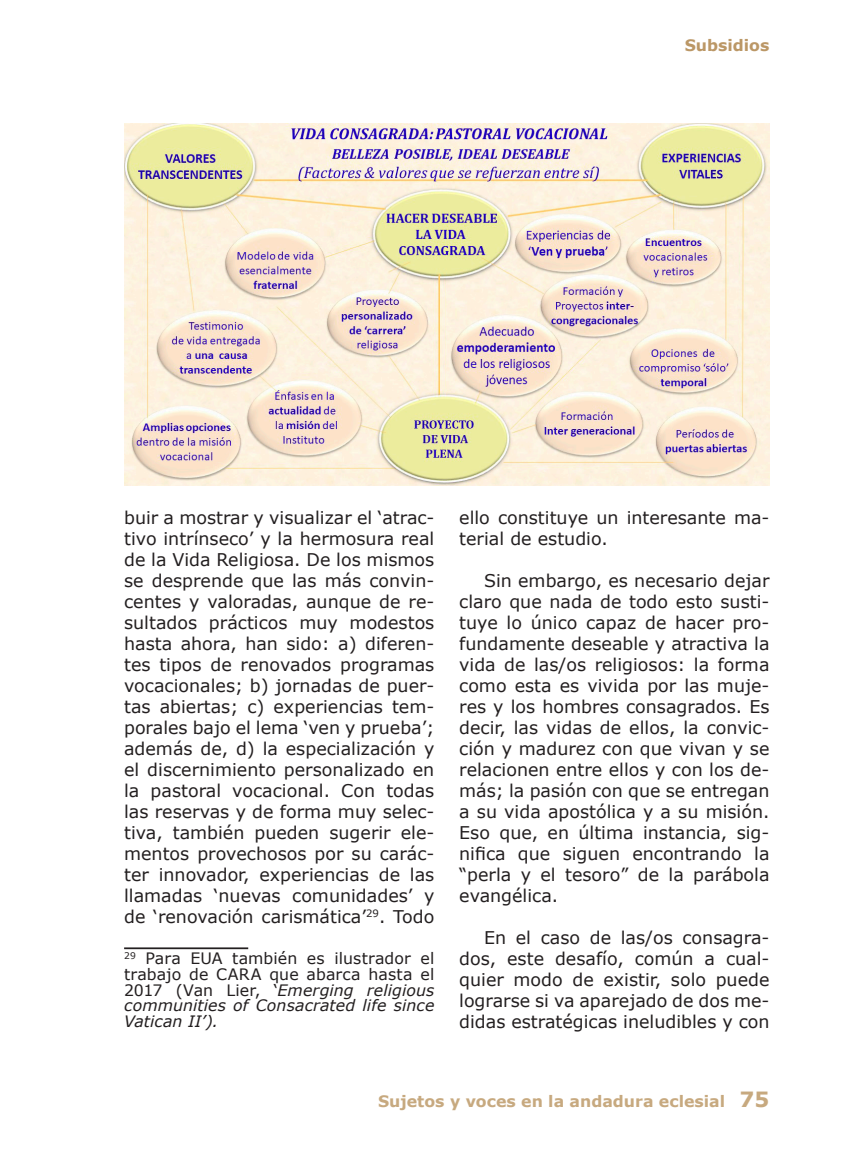
<style>
.page{position:relative;width:844px;height:1166px;background:#fff}
.page>*{position:absolute;margin:0;border:0;box-sizing:border-box;transform-origin:0 0}
.t1{font:17.5px/21px "Verdana";color:#231f20;text-align:justify}
.t2{font:15.75px/15.8px "Verdana";letter-spacing:.01em;color:#231f20;text-align:justify}
.t3{font:700 15.75px "Verdana";color:#c7a97f}
.t4{font:700 15.75px "Verdana";color:#bb9766}
.s1{font-style:italic}
.s2{font-size:21px}
</style>
<div class="page">
<hr style="left:124px;top:947px;width:124px;height:2px;background:#231f20">
<img style="left:124px;top:123px;width:644px;height:362px">
<p class="t4" style="left:684px;top:34px;width:86px">Subsidios</p>
<p class="t1" style="left:124px;top:507px;width:312px">buir a mostrar y visualizar el ‘atrac&shy;tivo intrínseco’ y la hermosura real de la Vida Religiosa. De los mismos se desprende que las más convin&shy;centes y valoradas, aunque de re&shy;sultados prácticos muy modestos hasta ahora, han sido: a) diferen&shy;tes tipos de renovados programas vocacionales; b) jornadas de puer&shy;tas abiertas; c) experiencias tem&shy;porales bajo el lema ‘ven y prueba’; además de, d) la especialización y el discernimiento personalizado en la pastoral vocacional. Con todas las reservas y de forma muy selec&shy;tiva, también pueden sugerir ele&shy;mentos provechosos por su carác&shy;ter innovador, experiencias de las llamadas ‘nuevas comunidades’ y de ‘renovación carismática’<sup>29</sup>. Todo</p>
<p class="t2" style="left:124px;top:950px;width:312px"><sup>29</sup> Para EUA también es ilustrador el trabajo de CARA que abarca hasta el 2017 (Van Lier, ‘<span class="s1">Emerging religious communities of Consacrated life since Vatican II’).</span></p>
<p class="t1" style="left:459px;top:507px;width:312px">ello constituye un interesante ma&shy;terial de estudio.</p>
<p class="t1" style="left:459px;top:570px;width:312px;text-indent:25px">Sin embargo, es necesario dejar claro que nada de todo esto susti&shy;tuye lo único capaz de hacer pro&shy;fundamente deseable y atractiva la vida de las/os religiosos: la forma como esta es vivida por las muje&shy;res y los hombres consagrados. Es decir, las vidas de ellos, la convic&shy;ción y madurez con que vivan y se relacionen entre ellos y con los de&shy;más; la pasión con que se entregan a su vida apostólica y a su misión.<br>Eso que, en última instancia, sig&shy;nifica que siguen encontrando la “perla y el tesoro” de la parábola evangélica.</p>
<p class="t1" style="left:459px;top:927px;width:312px;text-indent:25px">En el caso de las/os consagra&shy;dos, este desafío, común a cual&shy;quier modo de existir, solo puede lograrse si va aparejado de dos me&shy;didas estratégicas ineludibles y con</p>
<p class="t3" style="left:378px;top:1090px;width:393px">Sujetos y voces en la andadura eclesial <span class="s2">75</span></p>
</div>
